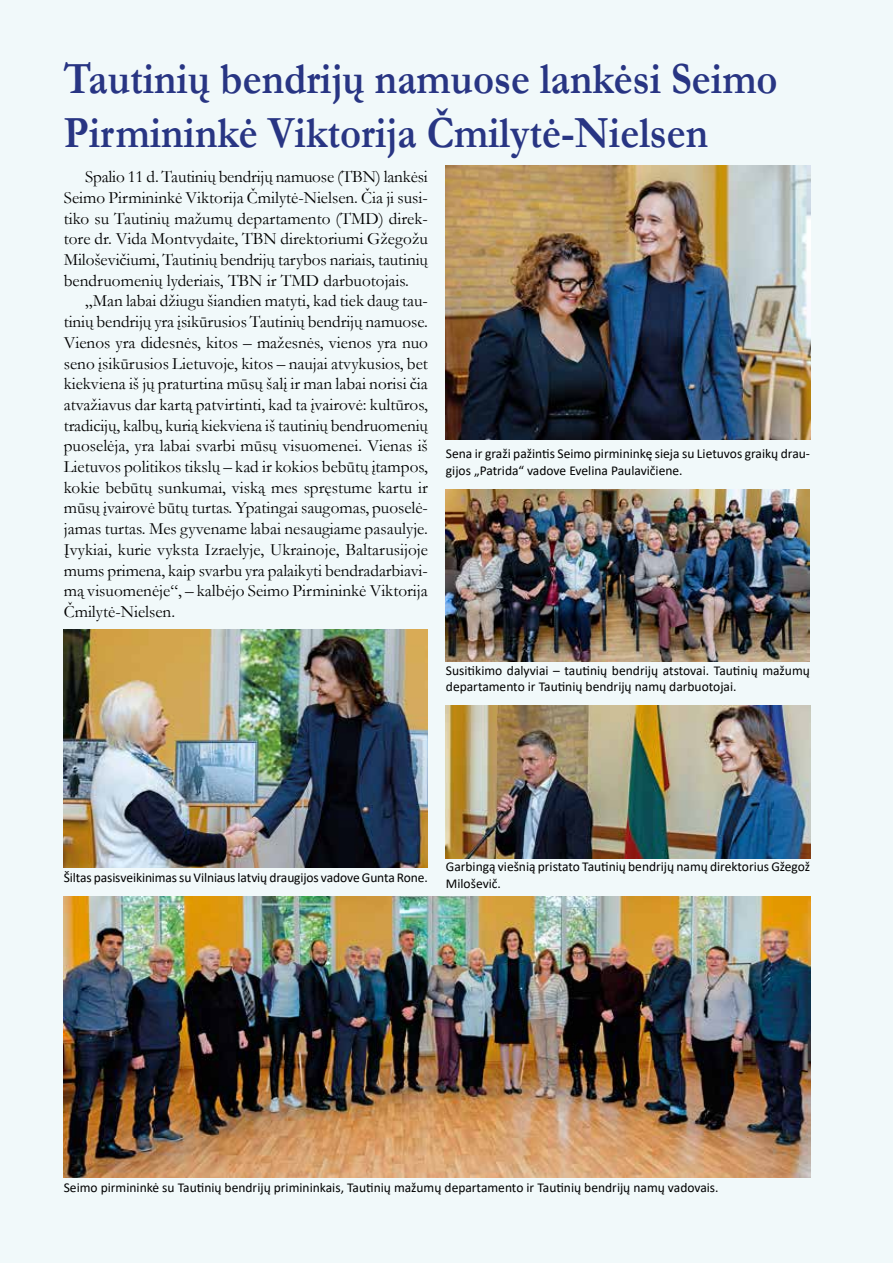
<style>
.page{position:relative;width:893px;height:1263px;background:#f1f9fa}
.page>*{position:absolute;margin:0;border:0;box-sizing:border-box;transform-origin:0 0}
.t1{font:700 45px/54px "Garamond";color:#283583;scale:.9 1}
.t2{font:17.25px/20.7px "Garamond";color:#000;text-align:justify}
.t3{font:13.5px/16.2px "Calibri";color:#000}
</style>
<div class="page">
<img style="left:446px;top:490px;width:364px;height:172px">
<img style="left:64px;top:630px;width:364px;height:237px">
<img style="left:446px;top:706px;width:364px;height:153px">
<img style="left:446px;top:166px;width:364px;height:274px">
<img style="left:64px;top:897px;width:746px;height:281px">
<h1 class="t1" style="left:64px;top:52px;width:795px">Tautinių bendrijų namuose lankėsi Seimo<br>Pirmininkė Viktorija Čmilytė-Nielsen</h1>
<p class="t2" style="left:64px;top:166px;width:366px;text-indent:21px">Spalio 11 d. Tautinių bendrijų namuose (TBN) lankėsi Seimo Pirmininkė Viktorija Čmilytė-Nielsen. Čia ji susi&shy;tiko su Tautinių mažumų departamento (TMD) direk&shy;tore dr. Vida Montvydaite, TBN direktoriumi Gžegožu Miloševičiumi, Tautinių bendrijų tarybos nariais, tautinių bendruomenių lyderiais, TBN ir TMD darbuotojais.</p>
<p class="t2" style="left:64px;top:290px;width:366px;text-indent:21px">„Man labai džiugu šiandien matyti, kad tiek daug tau&shy;tinių bendrijų yra įsikūrusios Tautinių bendrijų namuose.<br>Vienos yra didesnės, kitos – mažesnės, vienos yra nuo seno įsikūrusios Lietuvoje, kitos – naujai atvykusios, bet kiekviena iš jų praturtina mūsų šalį ir man labai norisi čia atvažiavus dar kartą patvirtinti, kad ta įvairovė: kultūros, tradicijų, kalbų, kurią kiekviena iš tautinių bendruomenių puoselėja, yra labai svarbi mūsų visuomenei. Vienas iš Lietuvos politikos tikslų – kad ir kokios bebūtų įtampos, kokie bebūtų sunkumai, viską mes spręstume kartu ir mūsų įvairovė būtų turtas. Ypatingai saugomas, puoselė&shy;jamas turtas. Mes gyvename labai nesaugiame pasaulyje.<br>Įvykiai, kurie vyksta Izraelyje, Ukrainoje, Baltarusijoje mums primena, kaip svarbu yra palaikyti bendradarbiavi&shy;mą visuomenėje“, – kalbėjo Seimo Pirmininkė Viktorija Čmilytė-Nielsen.</p>
<p class="t3" style="left:446px;top:445px;width:366px">Sena ir graži pažintis Seimo pirmininkę sieja su Lietuvos graikų drau&shy;gijos „Patrida“ vadove Evelina Paulavičiene.</p>
<p class="t3" style="left:446px;top:662px;width:365px">Susitikimo dalyviai – tautinių bendrijų atstovai. Tautinių mažumų departamento ir Tautinių bendrijų namų darbuotojai.</p>
<p class="t3" style="left:64px;top:869px;width:365px">Šiltas pasisveikinimas su Vilniaus latvių draugijos vadove Gunta Rone.</p>
<p class="t3" style="left:446px;top:858px;width:366px">Garbingą viešnią pristato Tautinių bendrijų namų direktorius Gžegož<br>Miloševič.</p>
<p class="t3" style="left:64px;top:1179px;width:656px">Seimo pirmininkė su Tautinių bendrijų primininkais, Tautinių mažumų departamento ir Tautinių bendrijų namų vadovais.</p>
</div>
